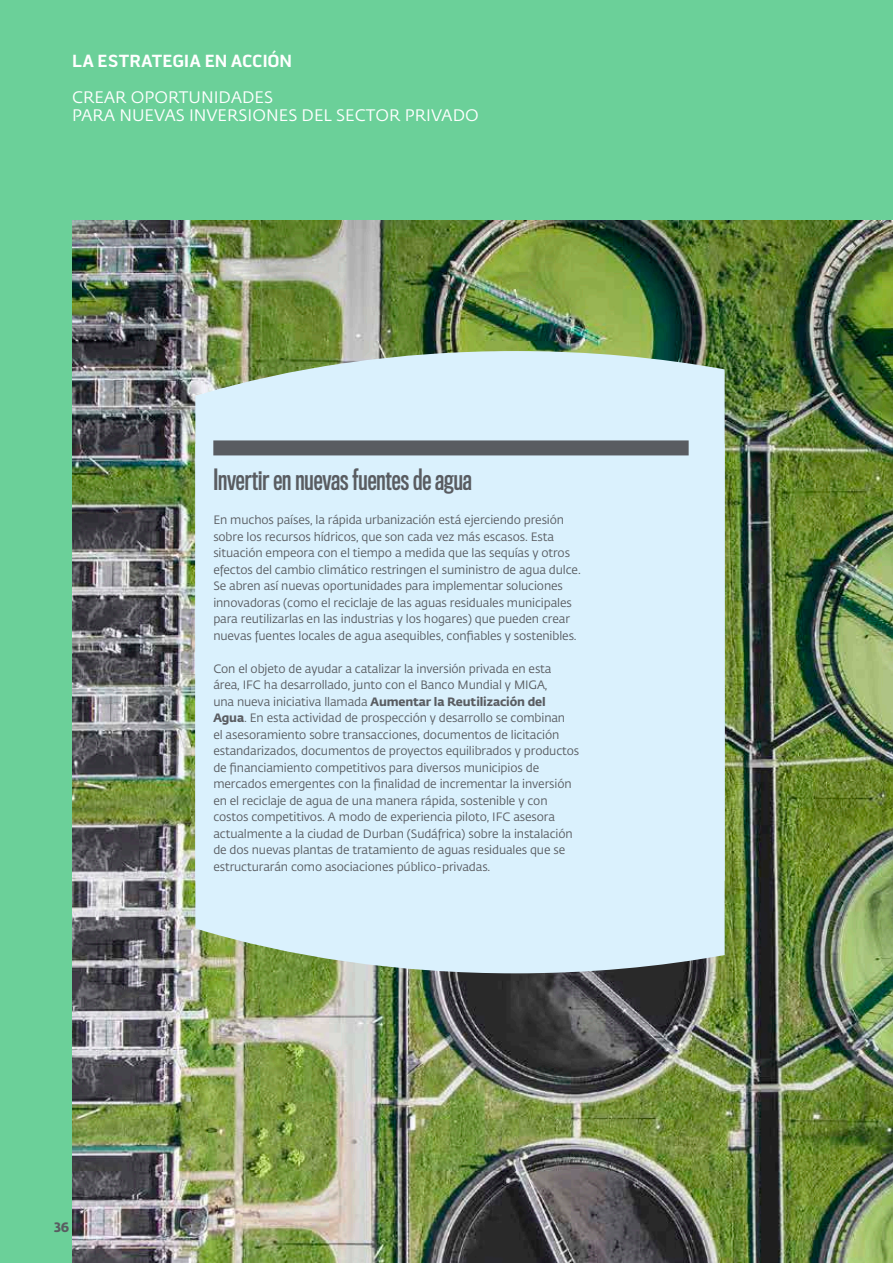
<style>
.page{position:relative;width:893px;height:1263px;background:#6bd099}
.page>*{position:absolute;margin:0;border:0;box-sizing:border-box;transform-origin:0 0}
.t1{font:27px "Titling Gothic FB Comp Standard";color:#595c61}
.t2{font:700 18px "Pill Gothic 600 mg";letter-spacing:-.005em;color:#fff}
.t3{font:16.5px/18px "Fedra Sans Std";color:#fff}
.t4{font:700 13.5px "Fedra Sans Std";color:#595c61}
.t5{font:12px/16.5px "Fedra Sans Std";letter-spacing:-.01em;color:#595c61}
.s1{font-weight:700}
</style>
<div class="page">
<img style="left:72px;top:220px;width:821px;height:1043px">
<svg style="left:195px;top:351px;width:530px;height:93px;background:#cde4e7"></svg>
<div style="left:195px;top:444px;width:530px;height:529px;background:#daf1fd"></div>
<div style="left:213px;top:440px;width:476px;height:15px;background:#595c61"></div>
<h2 class="t2" style="left:72px;top:50px;width:222px">LA ESTRATEGIA EN ACCIÓN</h2>
<h3 class="t3" style="left:72px;top:88px;width:408px">CREAR OPORTUNIDADES<br>PARA NUEVAS INVERSIONES DEL SECTOR PRIVADO</h3>
<p class="t4" style="left:54px;top:1218px;width:17px">36</p>
<h1 class="t1" style="left:213px;top:464px;width:260px">Invertir en nuevas fuentes de agua</h1>
<p class="t5" style="left:213px;top:512px;width:369px">En muchos países, la rápida urbanización está ejerciendo presión sobre los recursos hídricos, que son cada vez más escasos. Esta situación empeora con el tiempo a medida que las sequías y otros efectos del cambio climático restringen el suministro de agua dulce.<br>Se abren así nuevas oportunidades para implementar soluciones innovadoras (como el reciclaje de las aguas residuales municipales para reutilizarlas en las industrias y los hogares) que pueden crear nuevas fuentes locales de agua asequibles, confiables y sostenibles.</p>
<p class="t5" style="left:213px;top:660px;width:367px">Con el objeto de ayudar a catalizar la inversión privada en esta área, IFC ha desarrollado, junto con el Banco Mundial y MIGA,<br>una nueva iniciativa llamada <span class="s1">Aumentar la Reutilización del Agua</span>. En esta actividad de prospección y desarrollo se combinan<br>el asesoramiento sobre transacciones, documentos de licitación estandarizados, documentos de proyectos equilibrados y productos de financiamiento competitivos para diversos municipios de mercados emergentes con la finalidad de incrementar la inversión en el reciclaje de agua de una manera rápida, sostenible y con costos competitivos. A modo de experiencia piloto, IFC asesora actualmente a la ciudad de Durban (Sudáfrica) sobre la instalación de dos nuevas plantas de tratamiento de aguas residuales que se estructurarán como asociaciones público‑privadas.</p>
</div>
